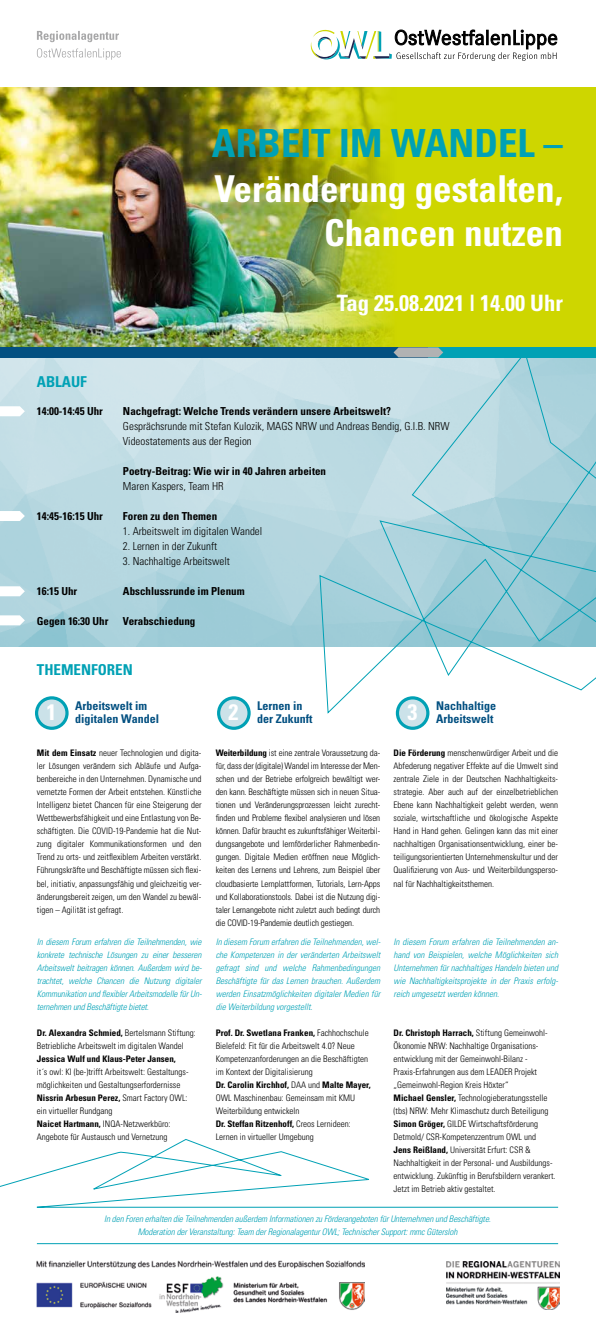
<style>
.page{position:relative;width:596px;height:1333px;background:#fff}
.page>*{position:absolute;margin:0;border:0;box-sizing:border-box;transform-origin:0 0}
.t1{font:700 condensed 38.8px "Univers";color:#00a1b5}
.t2{font:700 condensed 37px/44.4px "Univers";color:#fff;text-align:right}
.t3{font:700 condensed 22.6px "Univers";color:#fff}
.t4{font:700 condensed 22.4px "Univers";color:#fff}
.t5{font:700 condensed 15px "Univers";color:#00a1b5}
.t6{font:700 condensed 12px/13px "Univers";color:#035081}
.t7{font:700 condensed 11px "Univers";color:#000}
.t8{font:300 condensed 11px/15px "Univers";color:#000}
.t9{font:300 condensed 9px/13px "Univers";color:#000}
.t10{font:italic 300 condensed 9px/13px "Univers";letter-spacing:-.01em;color:#00a1b5;text-align:justify}
.t11{font:700 condensed 9px "Univers";color:#000}
.s1{font-weight:700}
</style>
<div class="page">
<img style="left:0;top:357px;width:319px;height:289px">
<div style="left:0;top:87px;width:595px;height:265px;background:#ced600"></div>
<img style="left:0;top:87px;width:390px;height:260px">
<svg style="left:37px;top:48px;width:84px;height:12px"></svg>
<svg style="left:37px;top:31px;width:82px;height:11px"></svg>
<svg style="left:310px;top:30px;width:247px;height:31px"></svg>
<div style="left:405px;top:347px;width:190px;height:10px;background:#00a1b5"></div>
<div style="left:0;top:347px;width:427px;height:10px;background:#035081"></div>
<svg style="left:395px;top:347px;width:47px;height:4px"></svg>
<img style="left:446px;top:1261px;width:112px;height:48px">
<img style="left:37px;top:1260px;width:327px;height:52px">
<svg style="left:0;top:1139px;width:558px;height:68px"></svg>
<svg style="left:0;top:406px;width:25px;height:10px"></svg>
<div style="left:37px;top:698px;width:30px;height:30px;background:#cbe2e9;border-radius:50%"></div>
<div style="left:35px;top:696px;width:34px;height:33px;border:3px solid #00a1b5;border-radius:50%"></div>
<div style="left:218px;top:698px;width:31px;height:30px;background:#cbe2e9;border-radius:50%"></div>
<div style="left:217px;top:696px;width:33px;height:33px;border:3px solid #00a1b5;border-radius:50%"></div>
<div style="left:397px;top:698px;width:30px;height:30px;background:#cbe2e9;border-radius:50%"></div>
<div style="left:395px;top:696px;width:34px;height:33px;border:3px solid #00a1b5;border-radius:50%"></div>
<svg style="left:0;top:511px;width:25px;height:10px"></svg>
<svg style="left:0;top:586px;width:25px;height:10px"></svg>
<svg style="left:0;top:615px;width:25px;height:10px"></svg>
<svg style="left:319px;top:351px;width:276px;height:362px"></svg>
<hr style="left:37px;top:1243px;width:520px;height:1px;background:#00a1b5">
<h1 class="t1" style="left:212px;top:120px;width:352px">ARBEIT IM WANDEL –</h1>
<h2 class="t2" style="left:214px;top:166px;width:350px">Veränderung gestalten,<br>Chancen nutzen</h2>
<h3 class="t5" style="left:37px;top:373px;width:51px">ABLAUF</h3>
<h3 class="t3" style="left:336px;top:289px;width:227px">Tag 25.08.2021 | 14.00 Uhr</h3>
<p class="t7" style="left:37px;top:404px;width:67px">14:00-14:45 Uhr</p>
<p class="t7" style="left:123px;top:404px;width:269px">Nachgefragt: Welche Trends verändern unsere Arbeitswelt?</p>
<p class="t8" style="left:123px;top:418px;width:328px">Gesprächsrunde mit Stefan Kulozik, MAGS NRW und Andreas Bendig, G.I.B. NRW<br>Videostatements aus der Region</p>
<p class="t7" style="left:123px;top:464px;width:204px">Poetry-Beitrag: Wie wir in 40 Jahren arbeiten</p>
<p class="t8" style="left:123px;top:478px;width:102px">Maren Kaspers, Team HR</p>
<p class="t7" style="left:37px;top:509px;width:67px">14:45-16:15 Uhr</p>
<p class="t7" style="left:123px;top:509px;width:96px">Foren zu den Themen</p>
<p class="t8" style="left:123px;top:523px;width:141px">1. Arbeitswelt im digitalen Wandel</p>
<p class="t8" style="left:123px;top:538px;width:96px">2. Lernen in der Zukunft</p>
<p class="t8" style="left:123px;top:553px;width:108px">3. Nachhaltige Arbeitswelt</p>
<p class="t7" style="left:37px;top:584px;width:42px">16:15 Uhr</p>
<p class="t7" style="left:123px;top:584px;width:123px">Abschlussrunde im Plenum</p>
<p class="t7" style="left:37px;top:614px;width:73px">Gegen 16:30 Uhr</p>
<p class="t7" style="left:123px;top:614px;width:74px">Verabschiedung</p>
<h3 class="t5" style="left:37px;top:660px;width:97px">THEMENFOREN</h3>
<h3 class="t6" style="left:75px;top:698px;width:85px">Arbeitswelt im digitalen Wandel</h3>
<p class="t9" style="left:37px;top:746px;width:166px;text-align:justify"><span class="s1">Mit dem Einsatz</span> neuer Technologien und digita&shy;ler Lösungen verändern sich Abläufe und Aufga&shy;benbereiche in den Unternehmen. Dynamische und vernetzte Formen der Arbeit entstehen. Künstliche Intelligenz bietet Chancen für eine Steigerung der Wettbewerbsfähigkeit und eine Entlastung von Be&shy;schäftigten. Die COVID-19-Pandemie hat die Nut&shy;zung digitaler Kommunikationsformen und den Trend zu orts- und zeitflexiblem Arbeiten verstärkt.<br>Führungskräfte und Beschäftigte müssen sich flexi&shy;bel, initiativ, anpassungsfähig und gleichzeitig ver&shy;änderungsbereit zeigen, um den Wandel zu bewäl&shy;tigen – Agilität ist gefragt.</p>
<p class="t10" style="left:37px;top:934px;width:166px">In diesem Forum erfahren die Teilnehmenden, wie konkrete technische Lösungen zu einer besseren Arbeitswelt beitragen können. Außerdem wird be&shy;trachtet, welche Chancen die Nutzung digitaler Kommunikation und flexibler Arbeitsmodelle für Un&shy;ternehmen und Beschäftigte bietet.</p>
<p class="t9" style="left:37px;top:1025px;width:160px"><span class="s1">Dr. Alexandra Schmied,</span> Bertelsmann Stiftung:<br>Betriebliche Arbeitswelt im digitalen Wandel</p>
<p class="t11" style="left:37px;top:1052px;width:140px">Jessica Wulf und Klaus-Peter Jansen,</p>
<p class="t9" style="left:37px;top:1064px;width:153px">it´s owl: KI (be-)trifft Arbeitswelt: Gestaltungs&shy;möglichkeiten und Gestaltungserfordernisse <span class="s1">Nissrin Arbesun Perez,</span> Smart Factory OWL: ein virtueller Rundgang<br><span class="s1">Naicet Hartmann,</span> INQA-Netzwerkbüro:<br>Angebote für Austausch und Vernetzung</p>
<h3 class="t6" style="left:257px;top:698px;width:57px">Lernen in der Zukunft</h3>
<p class="t9" style="left:215px;top:746px;width:166px;text-align:justify"><span class="s1">Weiterbildung</span> ist eine zentrale Voraussetzung da&shy;für, dass der (digitale) Wandel im Interesse der Men&shy;schen und der Betriebe erfolgreich bewältigt wer&shy;den kann. Beschäftigte müssen sich in neuen Situa&shy;tionen und Veränderungsprozessen leicht zurecht&shy;finden und Probleme flexibel analysieren und lösen können. Dafür braucht es zukunftsfähiger Weiterbil&shy;dungsangebote und lernförderlicher Rahmenbedin&shy;gungen. Digitale Medien eröffnen neue Möglich&shy;keiten des Lernens und Lehrens, zum Beispiel über cloudbasierte Lernplattformen, Tutorials, Lern-Apps und Kollaborationstools. Dabei ist die Nutzung digi&shy;taler Lernangebote nicht zuletzt auch bedingt durch die COVID-19-Pandemie deutlich gestiegen.</p>
<p class="t10" style="left:215px;top:934px;width:166px">In diesem Forum erfahren die Teilnehmenden, wel&shy;che Kompetenzen in der veränderten Arbeitswelt gefragt sind und welche Rahmenbedingungen Beschäftigte für das Lernen brauchen. Außerdem werden Einsatzmöglichkeiten digitaler Medien für die Weiterbildung vorgestellt.</p>
<p class="t9" style="left:215px;top:1025px;width:156px"><span class="s1">Prof. Dr. Swetlana Franken,</span> Fachhochschule Bielefeld: Fit für die Arbeitswelt 4.0? Neue Kompetenzanforderungen an die Beschäftigten im Kontext der Digitalisierung<br><span class="s1">Dr. Carolin Kirchhof,</span> DAA und <span class="s1">Malte Mayer, </span>OWL Maschinenbau: Gemeinsam mit KMU Weiterbildung entwickeln<br><span class="s1">Dr. Steffan Ritzenhoff,</span> Creos Lernideen:<br>Lernen in virtueller Umgebung</p>
<h3 class="t6" style="left:436px;top:698px;width:62px">Nachhaltige<br>Arbeitswelt</h3>
<p class="t9" style="left:393px;top:746px;width:166px;text-align:justify"><span class="s1">Die Förderung</span> menschenwürdiger Arbeit und die Abfederung negativer Effekte auf die Umwelt sind zentrale Ziele in der Deutschen Nachhaltigkeits&shy;strategie. Aber auch auf der einzelbetrieblichen Ebene kann Nachhaltigkeit gelebt werden, wenn soziale, wirtschaftliche und ökologische Aspekte Hand in Hand gehen. Gelingen kann das mit einer nachhaltigen Organisationsentwicklung, einer be&shy;teiligungsorientierten Unternehmenskultur und der Qualifizierung von Aus- und Weiterbildungsperso&shy;nal für Nachhaltigkeitsthemen.</p>
<h3 class="t4" style="left:47px;top:698px;width:11px">1</h3>
<h3 class="t4" style="left:228px;top:698px;width:11px">2</h3>
<h3 class="t4" style="left:407px;top:698px;width:11px">3</h3>
<p class="t10" style="left:393px;top:934px;width:166px">In diesem Forum erfahren die Teilnehmenden an&shy;hand von Beispielen, welche Möglichkeiten sich Unternehmen für nachhaltiges Handeln bieten und wie Nachhaltigkeitsprojekte in der Praxis erfolg&shy;reich umgesetzt werden können.</p>
<p class="t9" style="left:393px;top:1025px;width:163px"><span class="s1">Dr. Christoph Harrach,</span> Stiftung Gemeinwohl-Ökonomie NRW: Nachhaltige Organisations&shy;entwicklung mit der Gemeinwohl-Bilanz - Praxis-Erfahrungen aus dem LEADER Projekt „Gemeinwohl-Region Kreis Höxter“<br><span class="s1">Michael Gensler,</span> Technologieberatungsstelle (tbs) NRW: Mehr Klimaschutz durch Beteiligung <span class="s1">Simon Gröger,</span> GILDE Wirtschaftsförderung Detmold/ CSR-Kompetenzzentrum OWL und <span class="s1">Jens Reißland,</span> Universität Erfurt: CSR &amp; Nachhaltigkeit in der Personal- und Ausbildungs&shy;entwicklung. Zukünftig in Berufsbildern verankert.<br>Jetzt im Betrieb aktiv gestaltet.</p>
<p class="t10" style="left:104px;top:1211px;width:388px;text-align:center">In den Foren erhalten die Teilnehmenden außerdem Informationen zu Förderangeboten für Unternehmen und Beschäftigte.<br>Moderation der Veranstaltung: Team der Regionalagentur OWL; Technischer Support: mmc Gütersloh</p>
</div>
